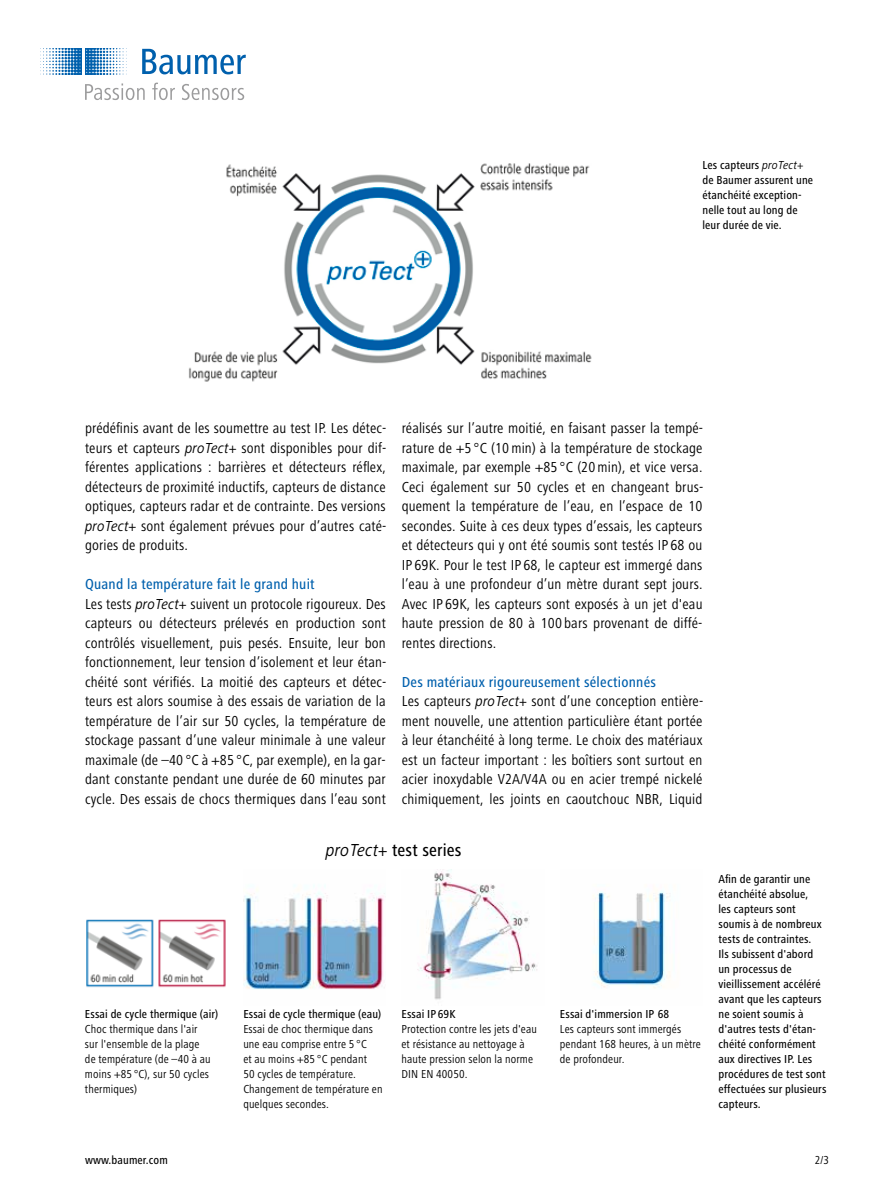
<style>
.page{position:relative;width:893px;height:1188px;background:#fff}
.page>*{position:absolute;margin:0;border:0;box-sizing:border-box;transform-origin:0 0}
.t1{font:500 condensed 18px "Frutiger Next LT";letter-spacing:.01em;color:#000}
.t2{font:condensed 15px/19.5px "Frutiger Next LT";letter-spacing:.01em;color:#000;text-align:justify}
.t3{font:500 condensed 12px/15px "Frutiger Next LT";letter-spacing:.01em;color:#000}
.t4{font:condensed 12px/15px "Frutiger Next LT";letter-spacing:.01em;color:#000}
.s1{font-weight:400;font-style:italic;font-stretch:normal}
.s2{font-style:italic;font-stretch:normal}
.s3{font-weight:500;color:#0060ad}
</style>
<div class="page">
<img style="left:86px;top:919px;width:140px;height:69px">
<img style="left:243px;top:885px;width:142px;height:105px">
<img style="left:417px;top:869px;width:120px;height:131px">
<img style="left:593px;top:890px;width:78px;height:99px">
<img style="left:188px;top:163px;width:404px;height:219px">
<svg style="left:142px;top:49px;width:104px;height:25px"></svg>
<svg style="left:40px;top:49px;width:87px;height:26px"></svg>
<svg style="left:85px;top:83px;width:60px;height:17px"></svg>
<svg style="left:152px;top:83px;width:23px;height:17px"></svg>
<svg style="left:182px;top:84px;width:62px;height:16px"></svg>
<p class="t3" style="left:702px;top:158px;width:112px">Les capteurs <span class="s1">proTect+ </span>de Baumer assurent une étanchéité exception&shy;nelle tout au long de leur durée de vie.</p>
<p class="t2" style="left:85px;top:418px;width:303px">prédéfinis avant de les soumettre au test IP. Les détec&shy;teurs et capteurs <span class="s2">proTect+</span> sont disponibles pour dif&shy;férentes applications : barrières et détecteurs réflex, détecteurs de proximité inductifs, capteurs de distance optiques, capteurs radar et de contrainte. Des versions <span class="s2">proTect+</span> sont également prévues pour d’autres caté&shy;gories de produits.</p>
<p class="t2" style="left:85px;top:574px;width:303px;text-align:left"><span class="s3">Quand la température fait le grand huit<br></span>Les tests <span class="s2">proTect+</span> suivent un protocole rigoureux. Des capteurs ou détecteurs prélevés en production sont contrôlés visuellement, puis pesés. Ensuite, leur bon fonctionnement, leur tension d’isolement et leur étan&shy;chéité sont vérifiés. La moitié des capteurs et détec&shy;teurs est alors soumise à des essais de variation de la température de l’air sur 50 cycles, la température de stockage passant d’une valeur minimale à une valeur maximale (de –40 °C à +85 °C, par exemple), en la gar&shy;dant constante pendant une durée de 60 minutes par cycle. Des essais de chocs thermiques dans l’eau sont</p>
<p class="t2" style="left:402px;top:418px;width:303px">réalisés sur l’autre moitié, en faisant passer la tempé&shy;rature de +5 °C (10min) à la température de stockage maximale, par exemple +85 °C (20min), et vice versa.<br>Ceci également sur 50 cycles et en changeant brus&shy;quement la température de l’eau, en l’espace de 10 secondes. Suite à ces deux types d’essais, les capteurs et détecteurs qui y ont été soumis sont testés IP 68 ou IP 69K. Pour le test IP 68, le capteur est immergé dans l’eau à une profondeur d’un mètre durant sept jours.<br>Avec IP 69K, les capteurs sont exposés à un jet d'eau haute pression de 80 à 100 bars provenant de diffé&shy;rentes directions.</p>
<p class="t2" style="left:402px;top:672px;width:303px;text-align:left"><span class="s3">Des matériaux rigoureusement sélectionnés<br></span>Les capteurs <span class="s2">proTect+</span> sont d’une conception entière&shy;ment nouvelle, une attention particulière étant portée à leur étanchéité à long terme. Le choix des matériaux est un facteur important : les boîtiers sont surtout en acier inoxydable V2A/V4A ou en acier trempé nickelé chimiquement, les joints en caoutchouc NBR, Liquid</p>
<p class="t3" style="left:85px;top:1007px;width:135px">Essai de cycle thermique (air)</p>
<p class="t4" style="left:85px;top:1022px;width:127px">Choc thermique dans l'air sur l'ensemble de la plage de température (de –40 à au moins +85 °C), sur 50 cycles thermiques)</p>
<p class="t1" style="left:326px;top:840px;width:137px"><span class="s1">proTect+</span> test series</p>
<p class="t3" style="left:243px;top:1007px;width:139px">Essai de cycle thermique (eau)</p>
<p class="t4" style="left:243px;top:1022px;width:141px">Essai de choc thermique dans une eau comprise entre 5 °C<br>et au moins +85 °C pendant<br>50 cycles de température.<br>Changement de température en quelques secondes.</p>
<p class="t3" style="left:401px;top:1007px;width:56px">Essai IP 69K</p>
<p class="t4" style="left:401px;top:1022px;width:137px">Protection contre les jets d'eau et résistance au nettoyage à haute pression selon la norme<br>DIN EN 40050.</p>
<p class="t3" style="left:560px;top:1007px;width:111px">Essai d'immersion IP 68</p>
<p class="t4" style="left:560px;top:1022px;width:142px">Les capteurs sont immergés pendant 168 heures, à un mètre de profondeur.</p>
<p class="t3" style="left:718px;top:872px;width:109px">Afin de garantir une étanchéité absolue,<br>les capteurs sont soumis à de nombreux tests de contraintes.<br>Ils subissent d'abord un processus de vieillissement accéléré avant que les capteurs ne soient soumis à d'autres tests d'étan&shy;chéité conformément aux directives IP. Les procédures de test sont effectuées sur plusieurs capteurs.</p>
<p class="t3" style="left:85px;top:1152px;width:84px">www.baumer.com</p>
<p class="t4" style="left:815px;top:1152px;width:16px">2/3</p>
</div>
